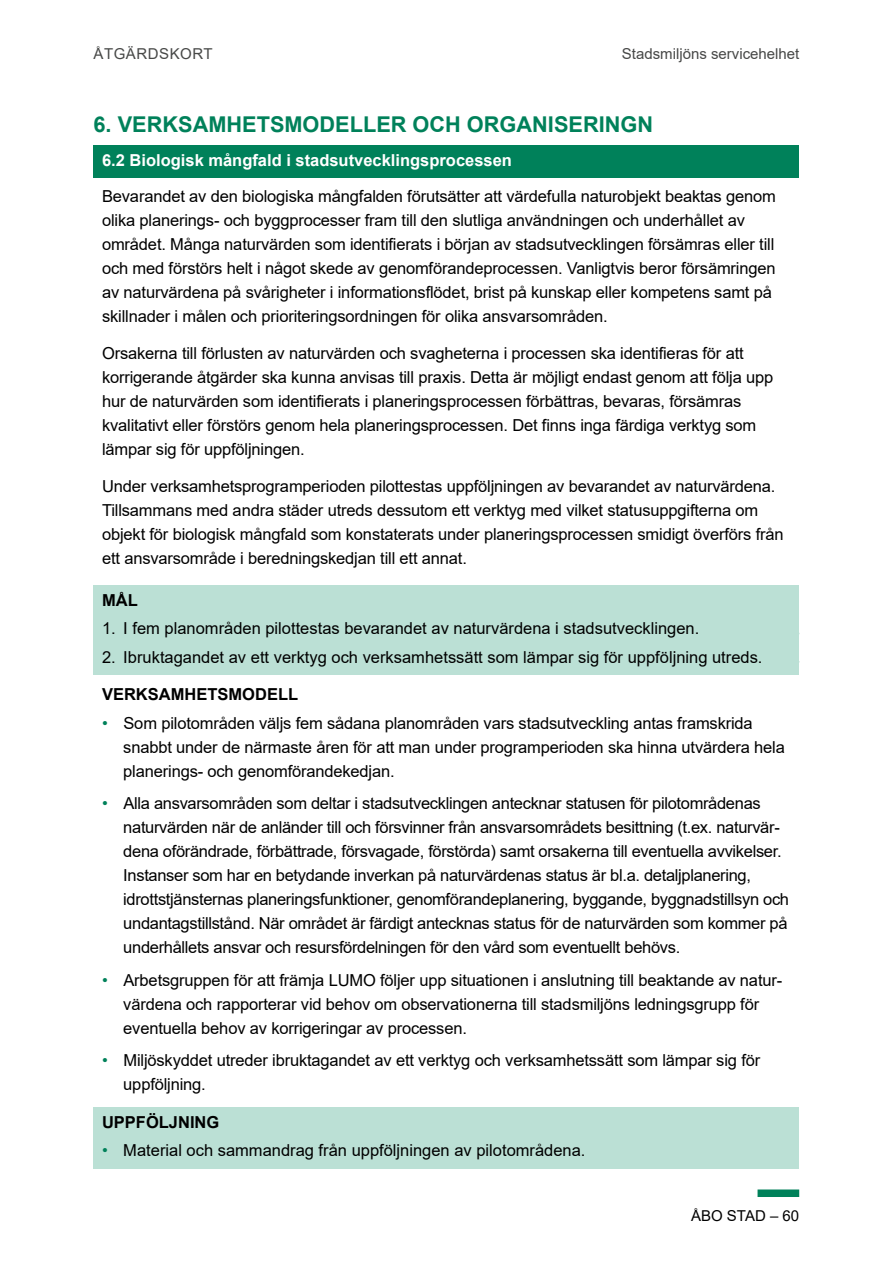
<style>
.page{position:relative;width:893px;height:1263px;background:#fff}
.page>*{position:absolute;margin:0;border:0;box-sizing:border-box;transform-origin:0 0}
.Kortti_otsikko_1__h3{font:700 21.75px "Arial";color:#00815a}
.Kortti_leipis{font:16.5px/24px "Arial";letter-spacing:-.01em;color:#000}
.Kortti_otsikko_2__h4{font:700 16.5px "Arial";color:#fff}
.Kortti_otsikko_3__h5{font:700 16.5px "Arial";color:#000}
.t1{font:15px "Arial";color:#474847}
.t2{font:15px "Arial";letter-spacing:.035em;color:#474847}
.t3{font:15px "Arial";color:#000}
.s1{color:#00815a}
</style>
<div class="page">
<div style="left:757px;top:1189px;width:42px;height:8px;background:#00815a"></div>
<div style="left:94px;top:145px;width:705px;height:33px;background:#00815a"></div>
<div style="left:94px;top:585px;width:705px;height:33px;background:#bbe0d5"></div>
<div style="left:94px;top:614px;width:705px;height:32px;background:#bbe0d5"></div>
<div style="left:94px;top:642px;width:705px;height:32px;background:#bbe0d5"></div>
<div style="left:94px;top:1107px;width:705px;height:33px;background:#bbe0d5"></div>
<div style="left:94px;top:1127px;width:705px;height:41px;background:#bbe0d5"></div>
<p class="t2" style="left:94px;top:44px;width:121px">ÅTGÄRDSKORT</p>
<p class="t1" style="left:622px;top:44px;width:179px">Stadsmiljöns servicehelhet</p>
<h3 class="Kortti_otsikko_1__h3" style="left:94px;top:109px;width:561px">6. VERKSAMHETSMODELLER OCH ORGANISERINGN</h3>
<h4 class="Kortti_otsikko_2__h4" style="left:102px;top:148px;width:411px">6.2 Biologisk mångfald i stadsutvecklingsprocessen</h4>
<p class="Kortti_leipis" style="left:102px;top:185px;width:675px">Bevarandet av den biologiska mångfalden förutsätter att värdefulla naturobjekt beaktas genom olika planerings- och byggprocesser fram till den slutliga användningen och underhållet av området. Många naturvärden som identifierats i början av stadsutvecklingen försämras eller till och med förstörs helt i något skede av genomförandeprocessen. Vanligtvis beror försämringen av naturvärdena på svårigheter i informationsflödet, brist på kunskap eller kompetens samt på skillnader i målen och prioriteringsordningen för olika ansvarsområden.</p>
<p class="Kortti_leipis" style="left:102px;top:341px;width:673px">Orsakerna till förlusten av naturvärden och svagheterna i processen ska identifieras för att korrigerande åtgärder ska kunna anvisas till praxis. Detta är möjligt endast genom att följa upp hur de naturvärden som identifierats i planeringsprocessen förbättras, bevaras, försämras kvalitativt eller förstörs genom hela planeringsprocessen. Det finns inga färdiga verktyg som lämpar sig för uppföljningen.</p>
<p class="Kortti_leipis" style="left:102px;top:474px;width:683px">Under verksamhetsprogramperioden pilottestas uppföljningen av bevarandet av naturvärdena.<br>Tillsammans med andra städer utreds dessutom ett verktyg med vilket statusuppgifterna om objekt för biologisk mångfald som konstaterats under planeringsprocessen smidigt överförs från ett ansvarsområde i beredningskedjan till ett annat.</p>
<h5 class="Kortti_otsikko_3__h5" style="left:102px;top:589px;width:37px">MÅL</h5>
<p class="Kortti_leipis" style="left:102px;top:616px;width:599px">1. I fem planområden pilottestas bevarandet av naturvärdena i stadsutvecklingen.</p>
<p class="Kortti_leipis" style="left:102px;top:645px;width:662px">2. Ibruktagandet av ett verktyg och verksamhetssätt som lämpar sig för uppföljning utreds.</p>
<h5 class="Kortti_otsikko_3__h5" style="left:102px;top:683px;width:198px">VERKSAMHETSMODELL</h5>
<p class="Kortti_leipis" style="left:123px;top:711px;width:663px;text-indent:-21px"><span class="s1">•</span> Som pilotområden väljs fem sådana planområden vars stadsutveckling antas framskrida snabbt under de närmaste åren för att man under programperioden ska hinna utvärdera hela planerings- och genomförandekedjan.</p>
<p class="Kortti_leipis" style="left:123px;top:791px;width:667px;text-indent:-21px"><span class="s1">•</span> Alla ansvarsområden som deltar i stadsutvecklingen antecknar statusen för pilotområdenas naturvärden när de anländer till och försvinner från ansvarsområdets besittning (t.ex. naturvär&shy;dena oförändrade, förbättrade, försvagade, förstörda) samt orsakerna till eventuella avvikelser.<br>Instanser som har en betydande inverkan på naturvärdenas status är bl.a. detaljplanering, idrottstjänsternas planeringsfunktioner, genomförandeplanering, byggande, byggnadstillsyn och undantagstillstånd. När området är färdigt antecknas status för de naturvärden som kommer på underhållets ansvar och resursfördelningen för den vård som eventuellt behövs.</p>
<p class="Kortti_leipis" style="left:123px;top:968px;width:660px;text-indent:-21px"><span class="s1">•</span> Arbetsgruppen för att främja LUMO följer upp situationen i anslutning till beaktande av natur&shy;värdena och rapporterar vid behov om observationerna till stadsmiljöns ledningsgrupp för eventuella behov av korrigeringar av processen.</p>
<p class="Kortti_leipis" style="left:123px;top:1048px;width:638px;text-indent:-21px"><span class="s1">•</span> Miljöskyddet utreder ibruktagandet av ett verktyg och verksamhetssätt som lämpar sig för uppföljning.</p>
<h5 class="Kortti_otsikko_3__h5" style="left:102px;top:1110px;width:119px">UPPFÖLJNING</h5>
<p class="Kortti_leipis" style="left:102px;top:1138px;width:485px"><span class="s1">•</span> Material och sammandrag från uppföljningen av pilotområdena.</p>
<p class="t3" style="left:691px;top:1206px;width:110px">ÅBO STAD – 60</p>
</div>
